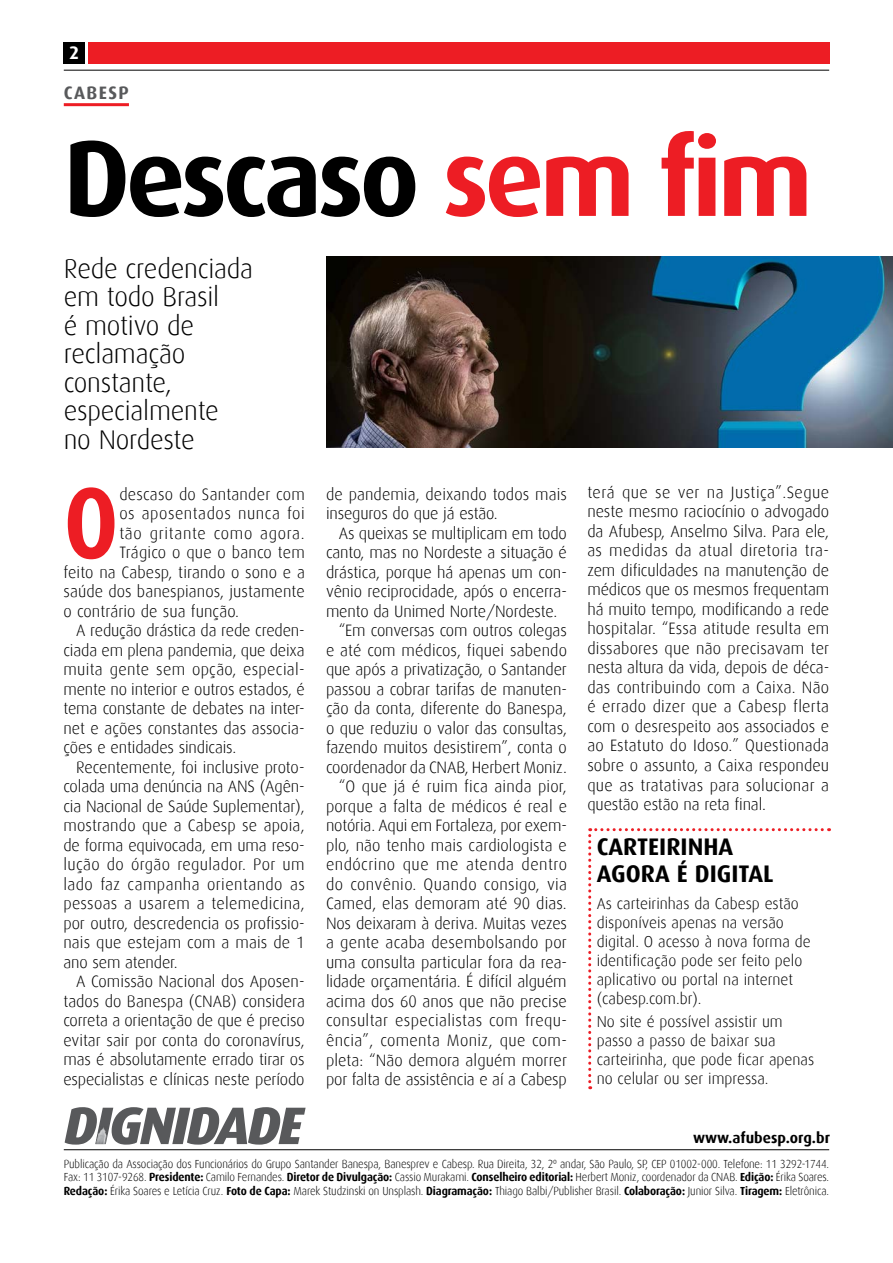
<style>
.page{position:relative;width:893px;height:1263px;background:#fff}
.page>*{position:absolute;margin:0;border:0;box-sizing:border-box;transform-origin:0 0}
.t1{font:700 108px "Dax";letter-spacing:-.04em;color:#000}
.t2{font:700 101.55px "Dax Condensed";color:#ed1d24}
.t3{font:300 27px/28.5px "Dax";letter-spacing:-.01em;color:#000}
.t4{font:700 24px/27px "Dax";color:#000}
.t5{font:700 18px "Dax";letter-spacing:.08em;color:#58595b}
.t6{font:700 18px "Dax";color:#fff}
.t7{font:300 16.5px/19.5px "Dax";letter-spacing:-.005em;color:#000}
.t8{font:300 16.5px "Dax";letter-spacing:.02em;color:#000}
.t9{font:300 16.5px "Dax";letter-spacing:.025em;color:#000}
.t10{font:300 16.5px "Dax";letter-spacing:.03em;color:#000}
.t11{font:300 16.5px "Dax";letter-spacing:.015em;color:#000}
.t12{font:300 16.5px "Dax";letter-spacing:.04em;color:#000}
.t13{font:300 15.75px/18.9px "Dax";color:#000}
.t14{font:700 15px "Dax";color:#000}
.t15{font:300 11.7px/13.5px "Dax";letter-spacing:-.01em;color:#000;text-align:justify;scale:.94 1}
.s1{color:#ed1d24}
.s2{font-weight:700}
</style>
<div class="page">
<div style="left:88px;top:43px;width:741px;height:21px;background:#ed1d24"></div>
<div style="left:63px;top:43px;width:22px;height:21px;background:#000"></div>
<hr style="left:64px;top:70px;width:765px;height:1px;background:#000">
<hr style="left:64px;top:103px;width:65px;height:3px;background:#ed1d24">
<hr style="left:64px;top:1149px;width:765px;height:1px;background:#000">
<svg style="left:65px;top:1107px;width:241px;height:37px"></svg>
<img style="left:96px;top:1126px;width:13px;height:18px">
<svg style="left:588px;top:828px;width:241px;height:261px"></svg>
<img style="left:326px;top:257px;width:567px;height:191px">
<p class="t6" style="left:69px;top:43px;width:12px">2</p>
<p class="t5" style="left:64px;top:83px;width:67px">CABESP</p>
<h1 class="t1" style="left:63px;top:118px;width:751px">Descaso <span class="s1">sem fim</span></h1>
<h3 class="t3" style="left:64px;top:255px;width:191px">Rede credenciada em todo Brasil<br>é motivo de reclamação constante, especialmente<br>no Nordeste</h3>
<h2 class="t2" style="left:63px;top:467px;width:57px">O</h2>
<p class="t7" style="left:119px;top:484px;width:187px">descaso do Santander com</p>
<p class="t7" style="left:587px;top:483px;width:243px;text-align:justify">terá que se ver na Justiça”.Segue neste mesmo raciocínio o advogado da Afubesp, Anselmo Silva. Para ele, as medidas da atual diretoria tra&shy;zem dificuldades na manutenção de médicos que os mesmos frequentam há muito tempo, modificando a rede hospitalar. “Essa atitude resulta em dissabores que não precisavam ter nesta altura da vida, depois de déca&shy;das contribuindo com a Caixa. Não é errado dizer que a Cabesp flerta com o desrespeito aos associados e ao Estatuto do Idoso.” Questionada sobre o assunto, a Caixa respondeu que as tratativas para solucionar a questão estão na reta final.</p>
<h3 class="t4" style="left:597px;top:833px;width:178px">CARTEIRINHA<br>AGORA É DIGITAL</h3>
<p class="t13" style="left:597px;top:895px;width:215px">As carteirinhas da Cabesp estão disponíveis apenas na versão digital. O acesso à nova forma de identificação pode ser feito pelo aplicativo ou portal na internet (cabesp.com.br).</p>
<p class="t13" style="left:597px;top:1012px;width:219px">No site é possível assistir um passo a passo de baixar sua carteirinha, que pode ficar apenas no celular ou ser impressa.</p>
<p class="t7" style="left:326px;top:485px;width:242px">de pandemia, deixando todos mais inseguros do que já estão.</p>
<p class="t7" style="left:339px;top:524px;width:230px">As queixas se multiplicam em todo</p>
<p class="t7" style="left:326px;top:543px;width:242px">canto, mas no Nordeste a situação é</p>
<p class="t7" style="left:326px;top:563px;width:242px">drástica, porque há apenas um con-</p>
<p class="t7" style="left:326px;top:582px;width:242px">vênio reciprocidade, após o encerra-</p>
<p class="t7" style="left:326px;top:602px;width:233px">mento da Unimed Norte/Nordeste.</p>
<p class="t7" style="left:339px;top:621px;width:230px">“Em conversas com outros colegas</p>
<p class="t7" style="left:326px;top:641px;width:242px">e até com médicos, fiquei sabendo</p>
<p class="t7" style="left:326px;top:660px;width:242px">que após a privatização, o Santander</p>
<p class="t7" style="left:326px;top:680px;width:242px">passou a cobrar tarifas de manuten-</p>
<p class="t7" style="left:326px;top:699px;width:242px">ção da conta, diferente do Banespa,</p>
<p class="t7" style="left:326px;top:719px;width:242px">o que reduziu o valor das consultas,</p>
<p class="t7" style="left:326px;top:738px;width:242px">fazendo muitos desistirem”, conta o</p>
<p class="t7" style="left:326px;top:758px;width:242px">coordenador da CNAB, Herbert Moniz.</p>
<p class="t11" style="left:339px;top:778px;width:230px">“O que já é ruim fica ainda pior,</p>
<p class="t7" style="left:326px;top:797px;width:243px">porque a falta de médicos é real e</p>
<p class="t7" style="left:326px;top:816px;width:242px">notória. Aqui em Fortaleza, por exem-</p>
<p class="t7" style="left:326px;top:836px;width:242px">plo, não tenho mais cardiologista e</p>
<p class="t10" style="left:326px;top:856px;width:243px">endócrino que me atenda dentro</p>
<p class="t9" style="left:326px;top:875px;width:243px">do convênio. Quando consigo, via</p>
<p class="t7" style="left:326px;top:894px;width:242px">Camed, elas demoram até 90 dias.</p>
<p class="t7" style="left:326px;top:914px;width:242px">Nos deixaram à deriva. Muitas vezes</p>
<p class="t7" style="left:326px;top:933px;width:242px">a gente acaba desembolsando por</p>
<p class="t7" style="left:326px;top:953px;width:243px">uma consulta particular fora da rea-</p>
<p class="t7" style="left:326px;top:972px;width:242px">lidade orçamentária. É difícil alguém</p>
<p class="t7" style="left:326px;top:992px;width:242px">acima dos 60 anos que não precise</p>
<p class="t8" style="left:326px;top:1012px;width:242px">consultar especialistas com frequ-</p>
<p class="t8" style="left:326px;top:1031px;width:242px">ência”, comenta Moniz, que com-</p>
<p class="t7" style="left:326px;top:1050px;width:242px">pleta: “Não demora alguém morrer</p>
<p class="t7" style="left:326px;top:1070px;width:242px">por falta de assistência e aí a Cabesp</p>
<p class="t10" style="left:119px;top:504px;width:187px">os aposentados nunca foi</p>
<p class="t12" style="left:119px;top:524px;width:187px">tão gritante como agora.</p>
<p class="t7" style="left:119px;top:543px;width:187px">Trágico o que o banco tem</p>
<p class="t7" style="left:63px;top:562px;width:243px">feito na Cabesp, tirando o sono e a</p>
<p class="t7" style="left:63px;top:582px;width:243px">saúde dos banespianos, justamente</p>
<p class="t7" style="left:63px;top:601px;width:177px">o contrário de sua função.</p>
<p class="t7" style="left:76px;top:621px;width:230px">A redução drástica da rede creden-</p>
<p class="t7" style="left:63px;top:640px;width:243px">ciada em plena pandemia, que deixa</p>
<p class="t8" style="left:63px;top:660px;width:243px">muita gente sem opção, especial-</p>
<p class="t7" style="left:63px;top:679px;width:243px">mente no interior e outros estados, é</p>
<p class="t7" style="left:63px;top:699px;width:243px">tema constante de debates na inter-</p>
<p class="t7" style="left:63px;top:718px;width:243px">net e ações constantes das associa-</p>
<p class="t7" style="left:63px;top:738px;width:174px">ções e entidades sindicais.</p>
<p class="t7" style="left:76px;top:757px;width:230px">Recentemente, foi inclusive proto-</p>
<p class="t7" style="left:63px;top:777px;width:243px">colada uma denúncia na ANS (Agên-</p>
<p class="t7" style="left:63px;top:796px;width:243px">cia Nacional de Saúde Suplementar),</p>
<p class="t7" style="left:63px;top:816px;width:243px">mostrando que a Cabesp se apoia,</p>
<p class="t7" style="left:63px;top:835px;width:243px">de forma equivocada, em uma reso-</p>
<p class="t8" style="left:63px;top:856px;width:243px">lução do órgão regulador. Por um</p>
<p class="t9" style="left:63px;top:875px;width:243px">lado faz campanha orientando as</p>
<p class="t8" style="left:63px;top:895px;width:243px">pessoas a usarem a telemedicina,</p>
<p class="t7" style="left:63px;top:914px;width:243px">por outro, descredencia os profissio-</p>
<p class="t7" style="left:63px;top:933px;width:243px">nais que estejam com a mais de 1</p>
<p class="t7" style="left:63px;top:953px;width:116px">ano sem atender.</p>
<p class="t7" style="left:76px;top:972px;width:230px">A Comissão Nacional dos Aposen-</p>
<p class="t7" style="left:63px;top:992px;width:243px">tados do Banespa (CNAB) considera</p>
<p class="t7" style="left:63px;top:1011px;width:243px">correta a orientação de que é preciso</p>
<p class="t7" style="left:63px;top:1031px;width:243px">evitar sair por conta do coronavírus,</p>
<p class="t7" style="left:63px;top:1050px;width:243px">mas é absolutamente errado tirar os</p>
<p class="t7" style="left:63px;top:1070px;width:243px">especialistas e clínicas neste período</p>
<p class="t14" style="left:693px;top:1129px;width:138px">www.afubesp.org.br</p>
<p class="t15" style="left:64px;top:1157px;width:816px">Publicação da Associação dos Funcionários do Grupo Santander Banespa, Banesprev e Cabesp. Rua Direita, 32, 2º andar, São Paulo, SP, CEP 01002-000. Telefone: 11 3292-1744.<br>Fax: 11 3107-9268. <span class="s2">Presidente:</span> Camilo Fernandes. <span class="s2">Diretor de Divulgação:</span> Cassio Murakami. <span class="s2">Conselheiro editorial:</span> Herbert Moniz, coordenador da CNAB. <span class="s2">Edição:</span> Érika Soares.<br><span class="s2">Redação:</span> Érika Soares e Letícia Cruz. <span class="s2">Foto de Capa:</span> Marek Studzinski on Unsplash. <span class="s2">Diagramação:</span> Thiago Balbi/Publisher Brasil. <span class="s2">Colaboração:</span> Junior Silva. <span class="s2">Tiragem:</span> Eletrônica.</p>
</div>
